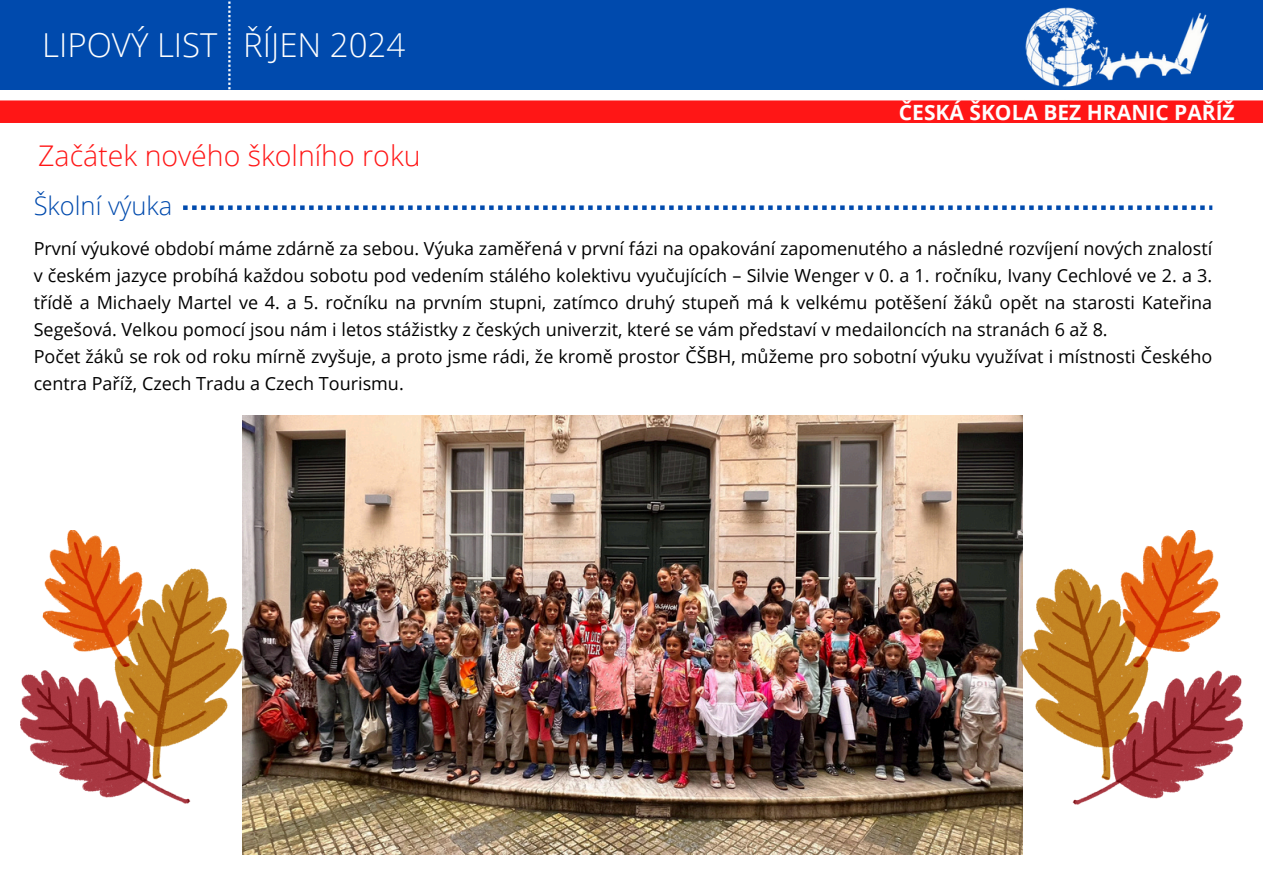
<style>
.page{position:relative;width:1263px;height:894px;background:#fff}
.page>*{position:absolute;margin:0;border:0;box-sizing:border-box;transform-origin:0 0}
.t1{font:300 33px "Open Sans";color:#fefefe}
.t2{font:300 28.5px "Open Sans";color:#ff1616}
.t3{font:300 25.5px "Open Sans";color:#004aad}
.t4{font:700 21px "Open Sans";color:#fefefe}
.t5{font:18px/27px "Open Sans";color:#000;text-align:justify}
</style>
<div class="page">
<div style="left:0;top:0;width:1263px;height:89px;background:#004aad"></div>
<div style="left:0;top:100px;width:1263px;height:23px;background:#ff1616"></div>
<svg style="left:228px;top:2px;width:3px;height:87px"></svg>
<img style="left:986px;top:7px;width:257px;height:83px">
<svg style="left:183px;top:205px;width:1029px;height:5px"></svg>
<img style="left:242px;top:415px;width:780px;height:439px">
<img style="left:20px;top:530px;width:222px;height:273px">
<img style="left:1021px;top:530px;width:221px;height:274px">
<p class="t1" style="left:42px;top:21px;width:364px">LIPOVÝ LIST ŘÍJEN 2024</p>
<p class="t2" style="left:38px;top:136px;width:384px">Začátek nového školního roku</p>
<p class="t4" style="left:899px;top:97px;width:337px">ČESKÁ ŠKOLA BEZ HRANIC PAŘÍŽ</p>
<p class="t3" style="left:34px;top:188px;width:140px">Školní výuka</p>
<h2 class="t5" style="left:34px;top:234px;width:1180px">První výukové období máme zdárně za sebou. Výuka zaměřená v první fázi na opakování zapomenutého a následné rozvíjení nových znalostí v českém jazyce probíhá každou sobotu pod vedením stálého kolektivu vyučujících – Silvie Wenger v 0. a 1. ročníku, Ivany Cechlové ve 2. a 3. třídě a Michaely Martel ve 4. a 5. ročníku na prvním stupni, zatímco druhý stupeň má k velkému potěšení žáků opět na starosti Kateřina Segešová. Velkou pomocí jsou nám i letos stážistky z českých univerzit, které se vám představí v medailoncích na stranách 6 až 8.</h2>
<h3 class="t5" style="left:34px;top:342px;width:1180px">Počet žáků se rok od roku mírně zvyšuje, a proto jsme rádi, že kromě prostor ČŠBH, můžeme pro sobotní výuku využívat i místnosti Českého centra Paříž, Czech Tradu a Czech Tourismu.</h3>
</div>
